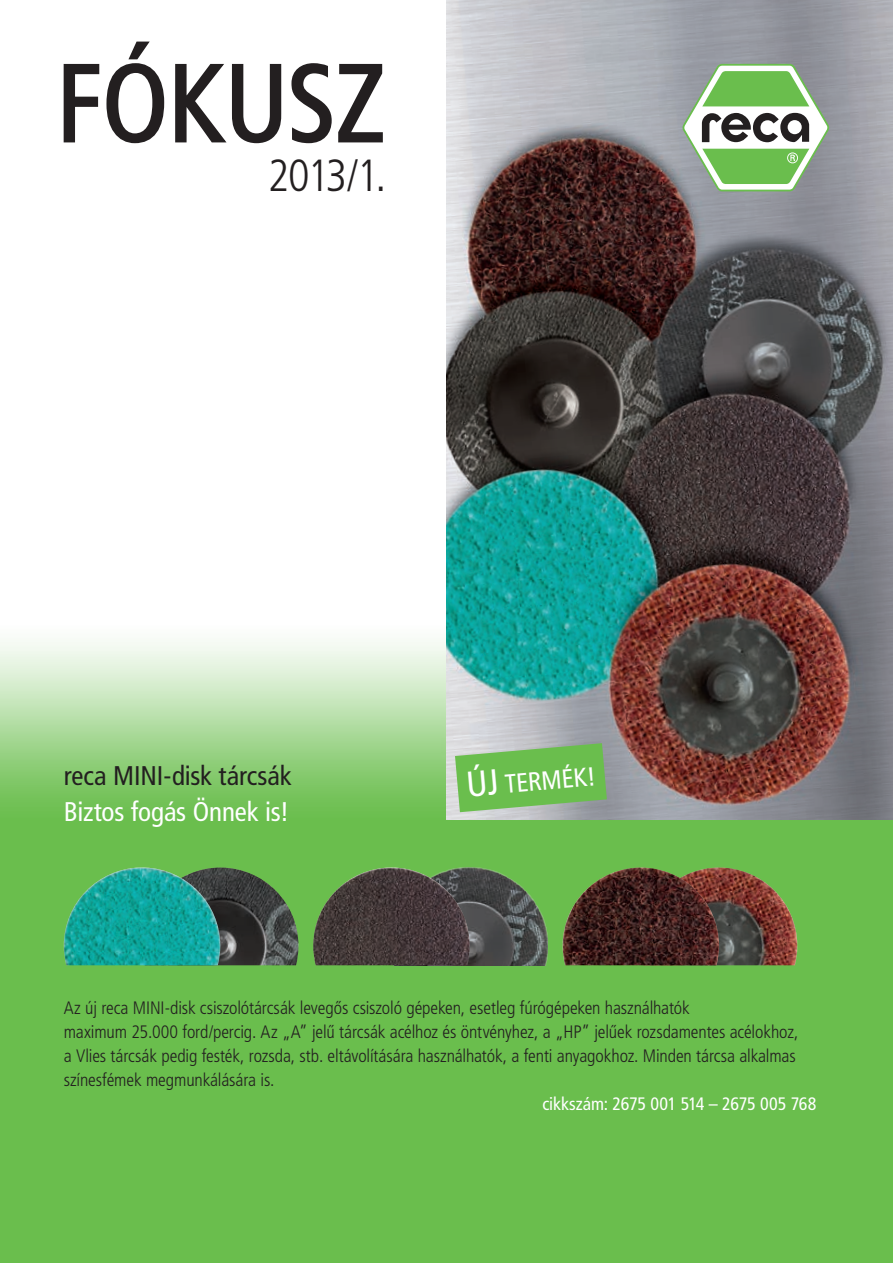
<style>
.page{position:relative;width:893px;height:1263px;background:#fff}
.page>*{position:absolute;margin:0;border:0;box-sizing:border-box;transform-origin:0 0}
.t1{font:300 condensed 45px "Frutiger LT Pro";color:#231f20}
.t2{font:condensed 27px "Frutiger LT Pro";letter-spacing:-.005em;color:#231f20}
.t3{font:condensed 27px "Frutiger LT Pro";letter-spacing:-.005em;color:#fff}
.t4{font:condensed 26.25px "Frutiger LT Pro";color:#fff}
.t5{font:300 condensed 18px/24px "Frutiger LT Pro";letter-spacing:-.01em;color:#231f20}
.t6{font:condensed 18px "Frutiger LT Pro";letter-spacing:-.01em;color:#fff}
.s1{font-size:36px}
</style>
<div class="page">
<img style="left:0;top:641px;width:446px;height:180px">
<img style="left:446px;top:0;width:447px;height:821px">
<svg style="left:682px;top:63px;width:148px;height:132px"></svg>
<div style="left:0;top:821px;width:893px;height:442px;background:#6abe4d"></div>
<svg style="left:63px;top:63px;width:37px;height:80px"></svg>
<svg style="left:106px;top:41px;width:59px;height:103px"></svg>
<svg style="left:175px;top:63px;width:107px;height:81px"></svg>
<svg style="left:291px;top:63px;width:92px;height:81px"></svg>
<svg style="left:455px;top:743px;width:152px;height:69px;background:#7abd65"></svg>
<img style="left:220px;top:867px;width:78px;height:98px">
<img style="left:64px;top:867px;width:156px;height:98px">
<img style="left:470px;top:867px;width:78px;height:98px">
<img style="left:313px;top:867px;width:157px;height:98px">
<img style="left:719px;top:867px;width:78px;height:98px">
<img style="left:563px;top:867px;width:156px;height:98px">
<h1 class="t1" style="left:268px;top:150px;width:120px">2013/1.</h1>
<h2 class="t2" style="left:64px;top:760px;width:230px">reca MINI-disk tárcsák</h2>
<h2 class="t3" style="left:64px;top:796px;width:227px">Biztos fogás Önnek is!</h2>
<h3 class="t4" style="left:465px;top:772px;width:131px;rotate:-5deg"><span class="s1">ÚJ</span> TERMÉK!</h3>
<p class="t5" style="left:64px;top:996px;width:736px">Az új reca MINI-disk csiszolótárcsák levegős csiszoló gépeken, esetleg fúrógépeken használhatók<br>maximum 25.000 ford/percig. Az „A” jelű tárcsák acélhoz és öntvényhez, a „HP” jelűek rozsdamentes acélokhoz, a Vlies tárcsák pedig festék, rozsda, stb. eltávolítására használhatók, a fenti anyagokhoz. Minden tárcsa alkalmas színesfémek megmunkálására is.</p>
<p class="t6" style="left:542px;top:1093px;width:276px">cikkszám: 2675 001 514 – 2675 005 768</p>
</div>
